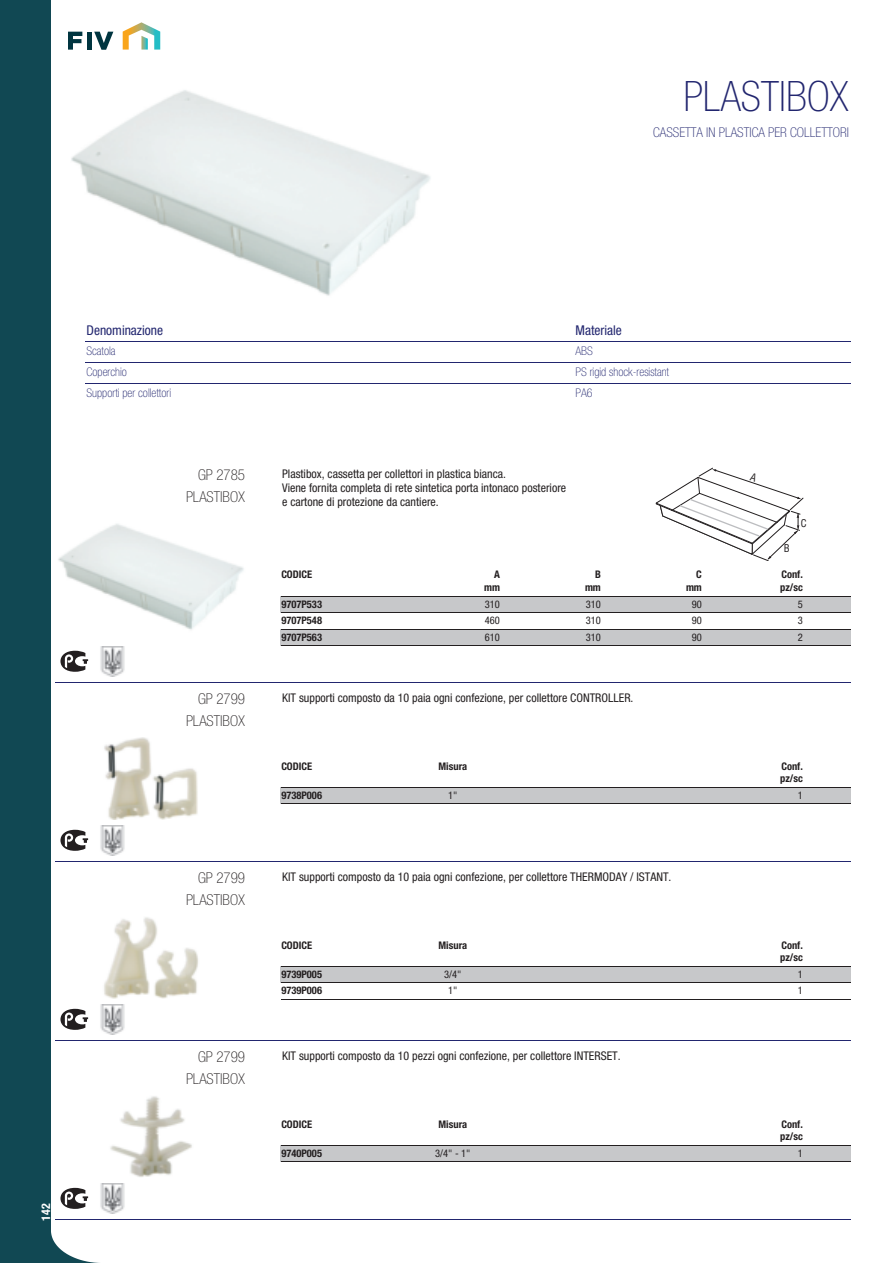
<style>
.page{position:relative;width:893px;height:1263px;background:#fff}
.page>*{position:absolute;margin:0;border:0;box-sizing:border-box;transform-origin:0 0}
.t1{font:100 condensed 42px "Helvetica Neue LT Std";color:#22266f}
.t2{font:100 condensed 15px/22.5px "Helvetica Neue LT Std";color:#231f20;text-align:right}
.t3{font:100 condensed 13.5px "Helvetica Neue LT Std";color:#22266f}
.t4{font:condensed 13.5px "Helvetica Neue LT Std";color:#22266f}
.t5{font:condensed 12px/14.2px "Helvetica Neue LT Std";color:#231f20}
.t6{font:100 condensed 12px "Helvetica Neue LT Std";color:#22266f}
.t7{font:700 condensed 12px "Helvetica Neue LT Std";color:#fff}
.t8{font:700 condensed 10.5px/12.8px "Helvetica Neue LT Std";color:#231f20}
.t9{font:condensed 10.5px "Helvetica Neue LT Std";color:#231f20}
.t10{font:condensed 10.5px "Helvetica";color:#231f20}
</style>
<div class="page">
<div style="left:0;top:0;width:51px;height:1263px;background:#114853"></div>
<svg style="left:123px;top:22px;width:37px;height:28px"></svg>
<svg style="left:68px;top:32px;width:14px;height:18px"></svg>
<div style="left:87px;top:32px;width:5px;height:18px;background:#003540"></div>
<svg style="left:94px;top:32px;width:19px;height:18px"></svg>
<hr style="left:85px;top:341px;width:765px;height:1px;background:#22266f">
<hr style="left:85px;top:362px;width:765px;height:1px;background:#22266f">
<hr style="left:85px;top:383px;width:765px;height:1px;background:#22266f">
<img style="left:71px;top:90px;width:359px;height:206px">
<img style="left:58px;top:524px;width:186px;height:106px">
<svg style="left:60px;top:651px;width:28px;height:21px"></svg>
<img style="left:100px;top:646px;width:25px;height:30px">
<div style="left:281px;top:596px;width:55px;height:17px;background:#c7c8ca"></div>
<div style="left:336px;top:596px;width:165px;height:17px;background:#c7c8ca"></div>
<div style="left:501px;top:596px;width:101px;height:17px;background:#c7c8ca"></div>
<div style="left:602px;top:596px;width:101px;height:17px;background:#c7c8ca"></div>
<div style="left:703px;top:596px;width:101px;height:17px;background:#c7c8ca"></div>
<div style="left:804px;top:596px;width:46px;height:17px;background:#c7c8ca"></div>
<div style="left:281px;top:629px;width:55px;height:17px;background:#c7c8ca"></div>
<div style="left:336px;top:629px;width:165px;height:17px;background:#c7c8ca"></div>
<div style="left:501px;top:629px;width:101px;height:17px;background:#c7c8ca"></div>
<div style="left:602px;top:629px;width:101px;height:17px;background:#c7c8ca"></div>
<div style="left:703px;top:629px;width:101px;height:17px;background:#c7c8ca"></div>
<div style="left:804px;top:629px;width:46px;height:17px;background:#c7c8ca"></div>
<hr style="left:281px;top:596px;width:569px;height:1px;background:#231f20">
<hr style="left:281px;top:612px;width:569px;height:1px;background:#231f20">
<hr style="left:281px;top:629px;width:569px;height:1px;background:#231f20">
<hr style="left:281px;top:645px;width:569px;height:1px;background:#231f20">
<hr style="left:55px;top:682px;width:795px;height:1px;background:#22266f">
<img style="left:104px;top:737px;width:94px;height:82px">
<svg style="left:60px;top:830px;width:28px;height:21px"></svg>
<img style="left:100px;top:825px;width:25px;height:30px">
<div style="left:281px;top:787px;width:55px;height:17px;background:#c7c8ca"></div>
<div style="left:336px;top:787px;width:234px;height:17px;background:#c7c8ca"></div>
<div style="left:570px;top:787px;width:234px;height:17px;background:#c7c8ca"></div>
<div style="left:804px;top:787px;width:46px;height:17px;background:#c7c8ca"></div>
<hr style="left:281px;top:787px;width:569px;height:1px;background:#231f20">
<hr style="left:281px;top:804px;width:569px;height:1px;background:#231f20">
<hr style="left:55px;top:861px;width:795px;height:1px;background:#22266f">
<img style="left:104px;top:917px;width:94px;height:81px">
<svg style="left:60px;top:1009px;width:28px;height:21px"></svg>
<img style="left:100px;top:1004px;width:25px;height:30px">
<div style="left:281px;top:966px;width:55px;height:17px;background:#c7c8ca"></div>
<div style="left:336px;top:966px;width:234px;height:17px;background:#c7c8ca"></div>
<div style="left:570px;top:966px;width:234px;height:17px;background:#c7c8ca"></div>
<div style="left:804px;top:966px;width:46px;height:17px;background:#c7c8ca"></div>
<hr style="left:281px;top:966px;width:569px;height:1px;background:#231f20">
<hr style="left:281px;top:983px;width:569px;height:1px;background:#231f20">
<hr style="left:281px;top:999px;width:569px;height:1px;background:#231f20">
<hr style="left:55px;top:1040px;width:795px;height:1px;background:#22266f">
<img style="left:110px;top:1096px;width:82px;height:81px">
<svg style="left:51px;top:1188px;width:65px;height:75px"></svg>
<img style="left:98px;top:1183px;width:27px;height:30px">
<div style="left:281px;top:1145px;width:55px;height:17px;background:#c7c8ca"></div>
<div style="left:336px;top:1145px;width:234px;height:17px;background:#c7c8ca"></div>
<div style="left:570px;top:1145px;width:234px;height:17px;background:#c7c8ca"></div>
<div style="left:804px;top:1145px;width:46px;height:17px;background:#c7c8ca"></div>
<hr style="left:281px;top:1145px;width:569px;height:1px;background:#231f20">
<hr style="left:281px;top:1162px;width:569px;height:1px;background:#231f20">
<hr style="left:55px;top:1219px;width:795px;height:1px;background:#22266f">
<svg style="left:655px;top:468px;width:148px;height:93px"></svg>
<h1 class="t1" style="left:683px;top:81px;width:167px">PLASTIBOX</h1>
<p class="t3" style="left:653px;top:128px;width:197px">CASSETTA IN PLASTICA PER COLLETTORI</p>
<p class="t7" style="left:42px;top:1220px;width:19px;rotate:-90deg">142</p>
<p class="t4" style="left:87px;top:326px;width:78px">Denominazione</p>
<p class="t4" style="left:576px;top:326px;width:48px">Materiale</p>
<p class="t6" style="left:87px;top:347px;width:31px">Scatola</p>
<p class="t6" style="left:576px;top:347px;width:19px">ABS</p>
<p class="t6" style="left:87px;top:368px;width:42px">Coperchio</p>
<p class="t6" style="left:576px;top:368px;width:95px">PS rigid shock-resistant</p>
<p class="t6" style="left:87px;top:389px;width:86px">Supporti per collettori</p>
<p class="t6" style="left:576px;top:389px;width:19px">PA6</p>
<p class="t2" style="left:186px;top:464px;width:61px">GP 2785<br>PLASTIBOX</p>
<p class="t5" style="left:282px;top:467px;width:286px">Plastibox, cassetta per collettori in plastica bianca.<br>Viene fornita completa di rete sintetica porta intonaco posteriore e cartone di protezione da cantiere.</p>
<p class="t10" style="left:784px;top:545px;width:7px">B</p>
<p class="t10" style="left:801px;top:519px;width:7px">C</p>
<p class="t8" style="left:281px;top:569px;width:32px">CODICE</p>
<p class="t8" style="left:484px;top:569px;width:17px;text-align:right">A mm</p>
<p class="t8" style="left:585px;top:569px;width:17px;text-align:right">B mm</p>
<p class="t8" style="left:686px;top:569px;width:17px;text-align:right">C mm</p>
<p class="t8" style="left:780px;top:569px;width:24px">Conf. pz/sc</p>
<p class="t8" style="left:281px;top:598px;width:42px">9707P533</p>
<p class="t9" style="left:485px;top:600px;width:17px">310</p>
<p class="t9" style="left:586px;top:600px;width:17px">310</p>
<p class="t9" style="left:692px;top:600px;width:12px">90</p>
<p class="t9" style="left:798px;top:600px;width:7px">5</p>
<p class="t8" style="left:281px;top:615px;width:42px">9707P548</p>
<p class="t9" style="left:485px;top:617px;width:17px">460</p>
<p class="t9" style="left:586px;top:617px;width:17px">310</p>
<p class="t9" style="left:692px;top:617px;width:12px">90</p>
<p class="t9" style="left:798px;top:617px;width:7px">3</p>
<p class="t8" style="left:281px;top:631px;width:42px">9707P563</p>
<p class="t9" style="left:485px;top:633px;width:17px">610</p>
<p class="t9" style="left:586px;top:633px;width:17px">310</p>
<p class="t9" style="left:692px;top:633px;width:12px">90</p>
<p class="t9" style="left:798px;top:633px;width:7px">2</p>
<p class="t2" style="left:186px;top:688px;width:61px">GP 2799<br>PLASTIBOX</p>
<p class="t5" style="left:282px;top:691px;width:353px">KIT supporti composto da 10 paia ogni confezione, per collettore CONTROLLER.</p>
<p class="t8" style="left:281px;top:760px;width:32px">CODICE</p>
<p class="t8" style="left:438px;top:760px;width:30px">Misura</p>
<p class="t8" style="left:780px;top:760px;width:24px">Conf. pz/sc</p>
<p class="t8" style="left:281px;top:790px;width:42px">9738P006</p>
<p class="t9" style="left:448px;top:791px;width:11px">1"</p>
<p class="t9" style="left:798px;top:791px;width:7px">1</p>
<p class="t2" style="left:186px;top:867px;width:61px">GP 2799<br>PLASTIBOX</p>
<p class="t5" style="left:282px;top:870px;width:391px">KIT supporti composto da 10 paia ogni confezione, per collettore THERMODAY / ISTANT.</p>
<p class="t8" style="left:281px;top:939px;width:32px">CODICE</p>
<p class="t8" style="left:438px;top:939px;width:30px">Misura</p>
<p class="t8" style="left:780px;top:939px;width:24px">Conf. pz/sc</p>
<p class="t8" style="left:281px;top:969px;width:42px">9739P005</p>
<p class="t9" style="left:444px;top:970px;width:19px">3/4"</p>
<p class="t9" style="left:798px;top:970px;width:7px">1</p>
<p class="t8" style="left:281px;top:985px;width:42px">9739P006</p>
<p class="t9" style="left:448px;top:987px;width:11px">1"</p>
<p class="t9" style="left:798px;top:987px;width:7px">1</p>
<p class="t2" style="left:186px;top:1046px;width:61px">GP 2799<br>PLASTIBOX</p>
<p class="t5" style="left:282px;top:1049px;width:340px">KIT supporti composto da 10 pezzi ogni confezione, per collettore INTERSET.</p>
<p class="t8" style="left:281px;top:1118px;width:32px">CODICE</p>
<p class="t8" style="left:438px;top:1118px;width:30px">Misura</p>
<p class="t8" style="left:780px;top:1118px;width:24px">Conf. pz/sc</p>
<p class="t8" style="left:281px;top:1148px;width:42px">9740P005</p>
<p class="t9" style="left:435px;top:1149px;width:37px">3/4" - 1"</p>
<p class="t9" style="left:798px;top:1149px;width:7px">1</p>
</div>
